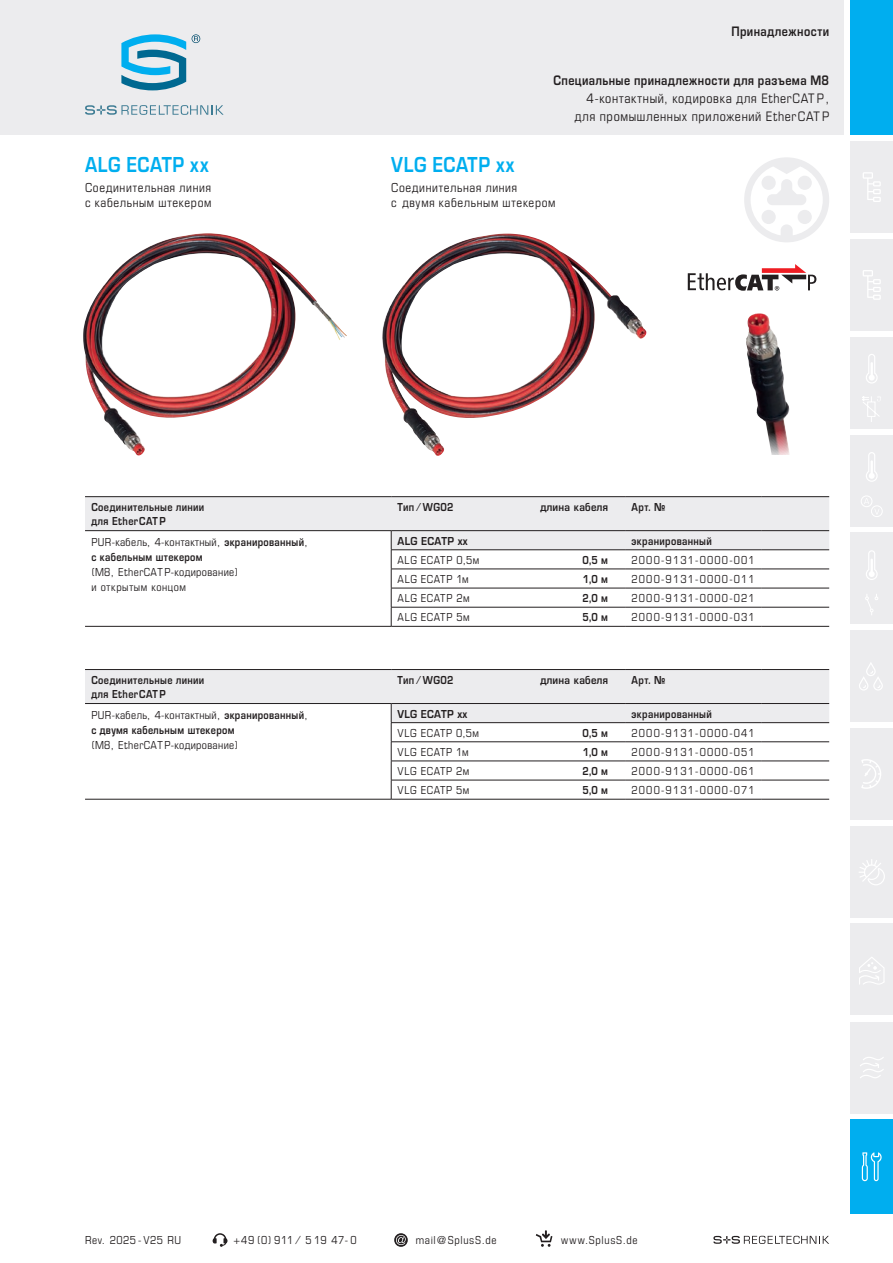
<style>
.page{position:relative;width:893px;height:1263px;background:#fff}
.page>*{position:absolute;margin:0;border:0;box-sizing:border-box;transform-origin:0 0}
.t1{font:700 22.5px "Eurostile OT";letter-spacing:.035em;color:#00aeef;scale:.85 1}
.t2{font:14.25px/18px "Eurostile OT Cond";letter-spacing:.045em;color:#231f20;text-align:right}
.t3{font:700 14.25px "Eurostile OT";letter-spacing:.035em;color:#231f20;scale:.85 1}
.t4{font:13.5px/15px "Eurostile OT Cond";letter-spacing:.05em;color:#231f20}
.t5{font:700 12px/13.5px "Eurostile OT";letter-spacing:.03em;color:#231f20;scale:.85 1}
.t6{font:12px/15px "Eurostile OT Cond";letter-spacing:.03em;color:#231f20}
.t7{font:12px "Eurostile OT Cond";letter-spacing:.1em;color:#231f20}
.t8{font:12px "Eurostile OT Cond";letter-spacing:.055em;color:#231f20}
.t9{font:700 12px "Eurostile OT";letter-spacing:.03em;color:#231f20;scale:.9 1}
.s1{font-family:"Eurostile OT";font-weight:700}
</style>
<div class="page">
<div style="left:0;top:0;width:844px;height:135px;background:#ececee"></div>
<svg style="left:121px;top:34px;width:65px;height:56px"></svg>
<svg style="left:192px;top:34px;width:8px;height:9px"></svg>
<svg style="left:85px;top:105px;width:139px;height:10px"></svg>
<div style="left:850px;top:0;width:43px;height:135px;background:#00aeef"></div>
<div style="left:850px;top:630px;width:43px;height:92px;background:#ececee"></div>
<div style="left:850px;top:826px;width:43px;height:91px;background:#ececee"></div>
<div style="left:850px;top:1119px;width:43px;height:95px;background:#00aeef"></div>
<div style="left:850px;top:435px;width:43px;height:91px;background:#ececee"></div>
<div style="left:850px;top:337px;width:43px;height:91px;background:#ececee"></div>
<div style="left:850px;top:728px;width:43px;height:92px;background:#ececee"></div>
<div style="left:850px;top:533px;width:43px;height:91px;background:#ececee"></div>
<div style="left:850px;top:239px;width:43px;height:92px;background:#ececee"></div>
<div style="left:850px;top:141px;width:43px;height:92px;background:#ececee"></div>
<svg style="left:861px;top:496px;width:22px;height:21px"></svg>
<svg style="left:862px;top:396px;width:19px;height:26px"></svg>
<svg style="left:865px;top:594px;width:13px;height:21px"></svg>
<svg style="left:863px;top:172px;width:18px;height:30px"></svg>
<svg style="left:863px;top:270px;width:18px;height:30px"></svg>
<svg style="left:866px;top:354px;width:12px;height:29px"></svg>
<svg style="left:866px;top:452px;width:12px;height:30px"></svg>
<svg style="left:866px;top:550px;width:12px;height:30px"></svg>
<svg style="left:859px;top:663px;width:24px;height:27px"></svg>
<svg style="left:861px;top:759px;width:20px;height:30px"></svg>
<svg style="left:859px;top:859px;width:26px;height:26px"></svg>
<svg style="left:862px;top:1152px;width:20px;height:29px"></svg>
<svg style="left:713px;top:1236px;width:116px;height:8px"></svg>
<svg style="left:213px;top:1233px;width:14px;height:14px"></svg>
<svg style="left:536px;top:1230px;width:16px;height:17px"></svg>
<svg style="left:394px;top:1233px;width:14px;height:14px"></svg>
<svg style="left:396px;top:1235px;width:10px;height:10px"></svg>
<div style="left:850px;top:1022px;width:43px;height:91px;background:#ececee"></div>
<svg style="left:860px;top:1057px;width:24px;height:21px"></svg>
<div style="left:850px;top:924px;width:43px;height:91px;background:#ececee"></div>
<svg style="left:859px;top:957px;width:26px;height:28px"></svg>
<div style="left:744px;top:157px;width:85px;height:85px;background:#ececee;border-radius:50%"></div>
<svg style="left:751px;top:167px;width:72px;height:68px"></svg>
<img style="left:83px;top:233px;width:264px;height:222px">
<img style="left:382px;top:234px;width:264px;height:222px">
<svg style="left:688px;top:264px;width:128px;height:27px"></svg>
<img style="left:746px;top:313px;width:44px;height:142px">
<hr style="left:85px;top:626px;width:306px;height:1px;background:#231f20">
<hr style="left:85px;top:496px;width:306px;height:1px;background:#231f20">
<hr style="left:391px;top:496px;width:234px;height:1px;background:#231f20">
<hr style="left:625px;top:496px;width:136px;height:1px;background:#231f20">
<hr style="left:761px;top:496px;width:68px;height:1px;background:#231f20">
<hr style="left:391px;top:626px;width:234px;height:1px;background:#231f20">
<hr style="left:625px;top:626px;width:136px;height:1px;background:#231f20">
<hr style="left:761px;top:626px;width:68px;height:1px;background:#231f20">
<svg style="left:85px;top:497px;width:744px;height:129px"></svg>
<hr style="left:85px;top:799px;width:306px;height:1px;background:#231f20">
<hr style="left:391px;top:799px;width:234px;height:1px;background:#231f20">
<hr style="left:625px;top:799px;width:136px;height:1px;background:#231f20">
<hr style="left:761px;top:799px;width:68px;height:1px;background:#231f20">
<svg style="left:85px;top:669px;width:744px;height:130px"></svg>
<h1 class="t1" style="left:85px;top:152px;width:147px">ALG ECATP xx</h1>
<h1 class="t1" style="left:391px;top:152px;width:147px">VLG ECATP xx</h1>
<p class="t3" style="left:731px;top:24px;width:116px">Принадлежности</p>
<p class="t3" style="left:553px;top:73px;width:326px">Специальные принадлежности для разъема M8</p>
<p class="t2" style="left:575px;top:90px;width:256px">4-контактный, кодировка для EtherCATP, для промышленных приложений EtherCAT P</p>
<p class="t4" style="left:85px;top:180px;width:128px">Соединительная линия с кабельным штекером</p>
<p class="t4" style="left:391px;top:180px;width:166px">Соединительная линия<br>с двумя кабельным штекером</p>
<p class="t5" style="left:91px;top:501px;width:134px">Соединительные линии для EtherCAT P</p>
<p class="t5" style="left:398px;top:501px;width:67px">Тип ⁄ WG02</p>
<p class="t9" style="left:540px;top:501px;width:77px">длина кабеля</p>
<p class="t5" style="left:631px;top:501px;width:41px">Арт. №</p>
<p class="t6" style="left:91px;top:535px;width:218px">PUR-кабель, 4-контактный, <span class="s1">экранированный</span>,</p>
<p class="t5" style="left:91px;top:550px;width:132px">с кабельным штекером</p>
<p class="t6" style="left:91px;top:565px;width:148px">(M8, EtherCATP-кодирование) и открытым концом</p>
<p class="t9" style="left:398px;top:534px;width:79px">ALG ECATP xx</p>
<p class="t5" style="left:631px;top:534px;width:96px">экранированный</p>
<p class="t8" style="left:398px;top:553px;width:83px">ALG ECATP 0,5м</p>
<p class="t5" style="left:582px;top:553px;width:32px">0,5 м</p>
<p class="t7" style="left:631px;top:553px;width:125px">2000-9131-0000-001</p>
<p class="t8" style="left:398px;top:572px;width:73px">ALG ECATP 1м</p>
<p class="t5" style="left:583px;top:572px;width:31px">1,0 м</p>
<p class="t7" style="left:631px;top:572px;width:125px">2000-9131-0000-011</p>
<p class="t8" style="left:398px;top:592px;width:73px">ALG ECATP 2м</p>
<p class="t5" style="left:582px;top:591px;width:32px">2,0 м</p>
<p class="t7" style="left:631px;top:592px;width:125px">2000-9131-0000-021</p>
<p class="t8" style="left:398px;top:611px;width:73px">ALG ECATP 5м</p>
<p class="t5" style="left:582px;top:611px;width:32px">5,0 м</p>
<p class="t7" style="left:631px;top:611px;width:125px">2000-9131-0000-031</p>
<p class="t5" style="left:91px;top:673px;width:134px">Соединительные линии для EtherCAT P</p>
<p class="t5" style="left:398px;top:673px;width:67px">Тип ⁄ WG02</p>
<p class="t9" style="left:540px;top:673px;width:77px">длина кабеля</p>
<p class="t5" style="left:631px;top:673px;width:41px">Арт. №</p>
<p class="t6" style="left:91px;top:708px;width:218px">PUR-кабель, 4-контактный, <span class="s1">экранированный</span>,</p>
<p class="t5" style="left:91px;top:723px;width:170px">с двумя кабельным штекером</p>
<p class="t6" style="left:91px;top:738px;width:148px">(M8, EtherCATP-кодирование)</p>
<p class="t9" style="left:398px;top:707px;width:79px">VLG ECATP xx</p>
<p class="t5" style="left:631px;top:707px;width:96px">экранированный</p>
<p class="t8" style="left:398px;top:726px;width:83px">VLG ECATP 0,5м</p>
<p class="t5" style="left:582px;top:726px;width:32px">0,5 м</p>
<p class="t7" style="left:631px;top:726px;width:125px">2000-9131-0000-041</p>
<p class="t8" style="left:398px;top:745px;width:72px">VLG ECATP 1м</p>
<p class="t5" style="left:583px;top:745px;width:31px">1,0 м</p>
<p class="t7" style="left:631px;top:745px;width:125px">2000-9131-0000-051</p>
<p class="t8" style="left:398px;top:764px;width:73px">VLG ECATP 2м</p>
<p class="t5" style="left:582px;top:764px;width:32px">2,0 м</p>
<p class="t7" style="left:631px;top:764px;width:125px">2000-9131-0000-061</p>
<p class="t8" style="left:398px;top:784px;width:73px">VLG ECATP 5м</p>
<p class="t5" style="left:582px;top:783px;width:32px">5,0 м</p>
<p class="t7" style="left:631px;top:784px;width:125px">2000-9131-0000-071</p>
<p class="t8" style="left:85px;top:1233px;width:98px">Rev. 2025 - V25 RU</p>
<p class="t8" style="left:234px;top:1233px;width:125px">+49 (0) 911 ⁄ 5 19 47- 0</p>
<p class="t8" style="left:416px;top:1233px;width:82px">mail@SplusS.de</p>
<p class="t8" style="left:561px;top:1233px;width:78px">www.SplusS.de</p>
</div>
